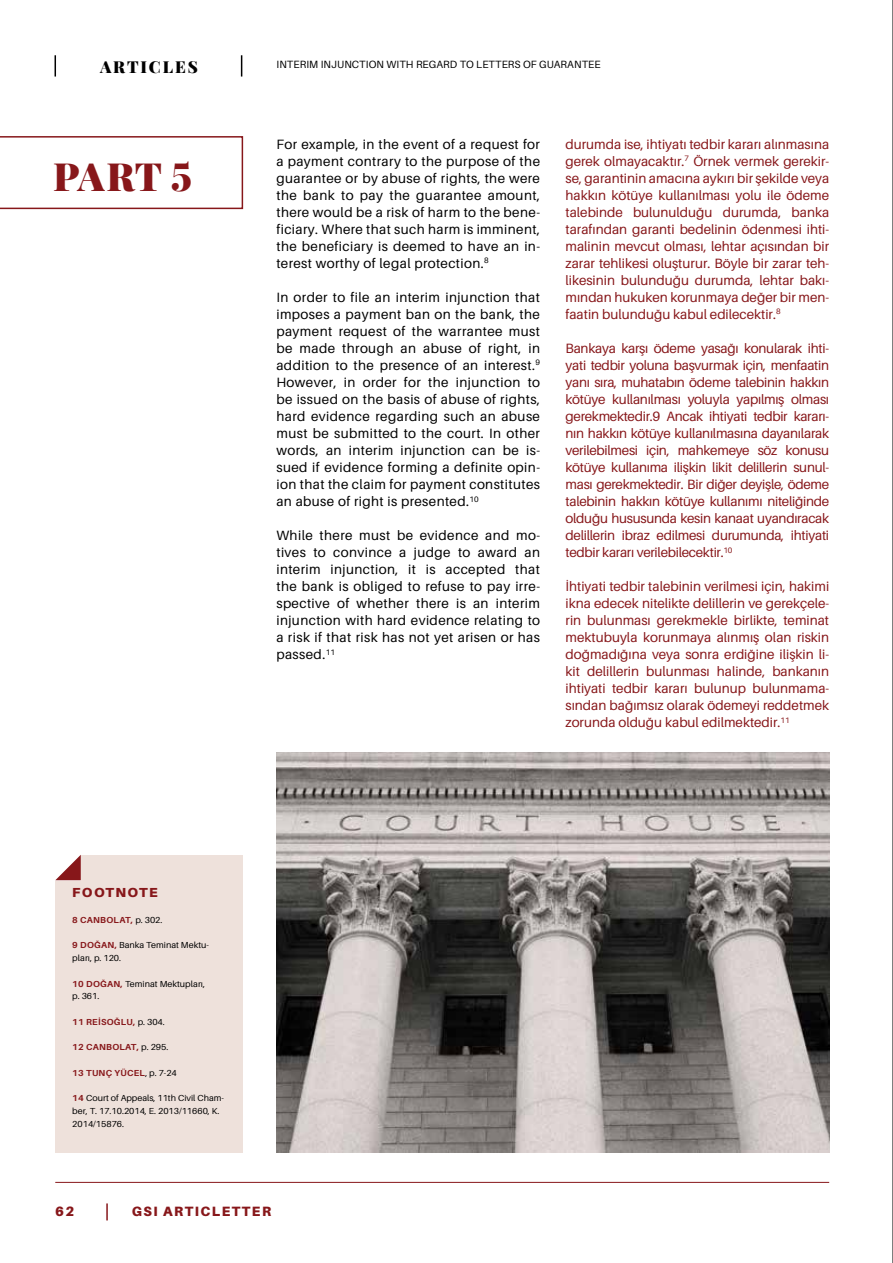
<style>
.page{position:relative;width:893px;height:1263px;background:#fff}
.page>*{position:absolute;margin:0;border:0;box-sizing:border-box;transform-origin:0 0}
.t1{font:900 39px "Playfair Display";color:#87171a}
.t2{font:900 16.5px "Playfair Display";letter-spacing:.12em;color:#000}
.t3{font:13.5px/17px "Aileron";color:#87171a;text-align:justify}
.t4{font:13.5px/17px "Aileron";letter-spacing:.03em;color:#000;text-align:justify}
.t5{font:900 13.5px "Aileron";letter-spacing:.11em;color:#87171a}
.t6{font:900 13.05px "Aileron";letter-spacing:.1em;color:#87171a}
.t7{font:10.5px "Aileron";letter-spacing:.01em;color:#000}
.t8{font:8.7px/12.8px "Aileron";color:#000}
.t9{font:700 8.7px "Aileron";letter-spacing:.03em;color:#87171a}
.s1{font-weight:400;color:#000}
.s2{font-weight:700;color:#87171a}
</style>
<div class="page">
<svg style="left:0;top:136px;width:243px;height:73px"></svg>
<hr style="left:55px;top:1182px;width:774px;height:1px;background:#87171a">
<svg style="left:106px;top:1203px;width:2px;height:17px"></svg>
<svg style="left:55px;top:55px;width:1px;height:22px"></svg>
<svg style="left:241px;top:55px;width:1px;height:22px"></svg>
<hr style="left:892px;top:0;width:1px;height:1263px;background:#000">
<img style="left:276px;top:753px;width:553px;height:399px">
<div style="left:55px;top:855px;width:187px;height:297px;background:#eee1db"></div>
<svg style="left:55px;top:855px;width:26px;height:25px"></svg>
<p class="t2" style="left:100px;top:54px;width:99px">ARTICLES</p>
<h1 class="t1" style="left:53px;top:146px;width:140px">PART 5</h1>
<p class="t7" style="left:276px;top:59px;width:326px">INTERIM INJUNCTION WITH REGARD TO LETTERS OF GUARANTEE</p>
<p class="t4" style="left:276px;top:136px;width:265px">For example, in the event of a request for a payment contrary to the purpose of the guarantee or by abuse of rights, the were the bank to pay the guarantee amount, there would be a risk of harm to the bene&shy;ficiary. Where that such harm is imminent, the beneficiary is deemed to have an in&shy;terest worthy of legal protection.<sup>8</sup></p>
<p class="t4" style="left:276px;top:289px;width:265px">In order to file an interim injunction that imposes a payment ban on the bank, the payment request of the warrantee must be made through an abuse of right, in addition to the presence of an interest.<sup>9<br></sup>However, in order for the injunction to be issued on the basis of abuse of rights, hard evidence regarding such an abuse must be submitted to the court. In other words, an interim injunction can be is&shy;sued if evidence forming a definite opin&shy;ion that the claim for payment constitutes an abuse of right is presented.<sup>10</sup></p>
<p class="t4" style="left:276px;top:527px;width:265px">While there must be evidence and mo&shy;tives to convince a judge to award an interim injunction, it is accepted that the bank is obliged to refuse to pay irre&shy;spective of whether there is an interim injunction with hard evidence relating to a risk if that risk has not yet arisen or has passed.<sup>11</sup></p>
<p class="t3" style="left:566px;top:136px;width:265px">durumda ise, ihtiyatı tedbir kararı alınmasına gerek olmayacaktır.<sup>7</sup> Örnek vermek gerekir&shy;se, garantinin amacına aykırı bir şekilde veya hakkın kötüye kullanılması yolu ile ödeme talebinde bulunulduğu durumda, banka tarafından garanti bedelinin ödenmesi ihti&shy;malinin mevcut olması, lehtar açısından bir zarar tehlikesi oluşturur. Böyle bir zarar teh&shy;likesinin bulunduğu durumda, lehtar bakı&shy;mından hukuken korunmaya değer bir men&shy;faatin bulunduğu kabul edilecektir.<sup>8</sup></p>
<p class="t3" style="left:566px;top:340px;width:265px">Bankaya karşı ödeme yasağı konularak ihti&shy;yati tedbir yoluna başvurmak için, menfaatin yanı sıra, muhatabın ödeme talebinin hakkın kötüye kullanılması yoluyla yapılmış olması gerekmektedir.9 Ancak ihtiyati tedbir kararı&shy;nın hakkın kötüye kullanılmasına dayanılarak verilebilmesi için, mahkemeye söz konusu kötüye kullanıma ilişkin likit delillerin sunul&shy;ması gerekmektedir. Bir diğer deyişle, ödeme talebinin hakkın kötüye kullanımı niteliğinde olduğu hususunda kesin kanaat uyandıracak delillerin ibraz edilmesi durumunda, ihtiyati tedbir kararı verilebilecektir.<sup>10</sup></p>
<p class="t3" style="left:566px;top:578px;width:265px">İhtiyati tedbir talebinin verilmesi için, hakimi ikna edecek nitelikte delillerin ve gerekçele&shy;rin bulunması gerekmekle birlikte, teminat mektubuyla korunmaya alınmış olan riskin doğmadığına veya sonra erdiğine ilişkin li&shy;kit delillerin bulunması halinde, bankanın ihtiyati tedbir kararı bulunup bulunmama&shy;sından bağımsız olarak ödemeyi reddetmek zorunda olduğu kabul edilmektedir.<sup>11</sup></p>
<p class="t6" style="left:72px;top:885px;width:87px">FOOTNOTE</p>
<p class="t9" style="left:72px;top:915px;width:92px">8 CANBOLAT, <span class="s1">p. 302.</span></p>
<p class="t8" style="left:72px;top:939px;width:138px"><span class="s2">9 DOĞAN,</span> Banka Teminat Mektu&shy;pları, p. 120.</p>
<p class="t8" style="left:72px;top:977px;width:134px"><span class="s2">10 DOĞAN,</span> Teminat Mektupları, p. 361.</p>
<p class="t9" style="left:72px;top:1017px;width:94px">11 REİSOĞLU, <span class="s1">p. 304.</span></p>
<p class="t9" style="left:72px;top:1042px;width:98px">12 CANBOLAT, <span class="s1">p. 295.</span></p>
<p class="t9" style="left:72px;top:1068px;width:106px">13 TUNÇ YÜCEL<span class="s1">, p. 7-24</span></p>
<p class="t8" style="left:72px;top:1092px;width:153px"><span class="s2">14</span> Court of Appeals, 11th Civil Cham&shy;ber, T. 17.10.2014, E. 2013/11660, K.<br>2014/15876.</p>
<p class="t5" style="left:55px;top:1203px;width:21px">62</p>
<p class="t5" style="left:132px;top:1203px;width:141px">GSI ARTICLETTER</p>
</div>
